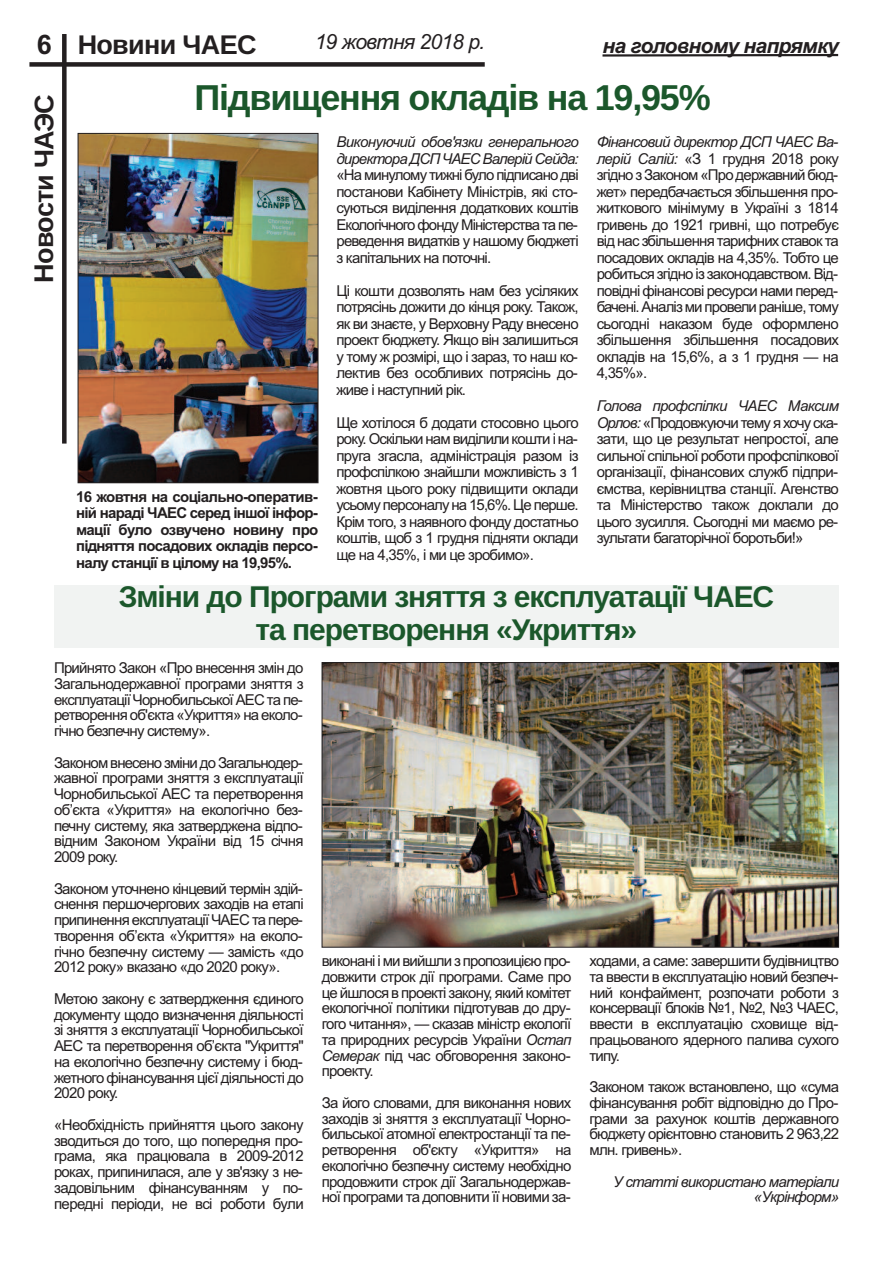
<style>
.page{position:relative;width:893px;height:1263px;background:#fff}
.page>*{position:absolute;margin:0;border:0;box-sizing:border-box;transform-origin:0 0}
.t1{font:700 36px "Arimo";letter-spacing:-.035em;color:#1b572b}
.t2{font:700 30px/32.7px "Arimo";letter-spacing:-.035em;color:#1b572b;text-align:center}
.t3{font:700 27px "Arimo";letter-spacing:-.03em;color:#231f20}
.t4{font:italic 700 21px "Arial";letter-spacing:-.035em;color:#231f20}
.t5{font:italic 21px "Arial";letter-spacing:-.035em;color:#231f20}
.t6{font:15px/15.8px "Arial";letter-spacing:-.05em;color:#231f20;text-align:justify}
.t7{font:700 15px/16.5px "Arial";letter-spacing:-.05em;color:#231f20;text-align:justify}
.t8{font:italic 15px/16.5px "Arial";letter-spacing:-.05em;color:#231f20}
.s1{font-family:"Arial"}
.s2{font-style:italic}
</style>
<div class="page">
<div style="left:62px;top:34px;width:5px;height:410px;background:#231f20"></div>
<div style="left:29px;top:62px;width:456px;height:5px;background:#231f20"></div>
<hr style="left:602px;top:54px;width:236px;height:3px;background:#231f20">
<img style="left:80px;top:135px;width:236px;height:346px">
<div style="left:78px;top:133px;width:240px;height:350px;border:1px solid #231f20"></div>
<div style="left:54px;top:585px;width:785px;height:63px;background:#f1f3f2"></div>
<img style="left:324px;top:664px;width:513px;height:281px">
<div style="left:322px;top:662px;width:517px;height:285px;border:1px solid #231f20"></div>
<h3 class="t3" style="left:37px;top:29px;width:221px"><span class="s1">6</span> Новини ЧАЕС</h3>
<h3 class="t5" style="left:315px;top:30px;width:172px">19 жовтня 2018 р.</h3>
<h3 class="t4" style="left:602px;top:33px;width:238px">на головному напрямку</h3>
<h3 class="t3" style="left:28px;top:283px;width:190px;rotate:-90deg">Новости ЧАЭС</h3>
<h1 class="t1" style="left:195px;top:77px;width:518px">Підвищення окладів на 19,95%</h1>
<p class="t8" style="left:336px;top:134px;width:244px">Виконуючий обов'язки генерального директора ДСП ЧАЕС Валерій Сейда:</p>
<p class="t6" style="left:336px;top:167px;width:244px;line-height:16.5px">«На минулому тижні було підписано дві постанови Кабінету Міністрів, які сто&shy;суються виділення додаткових коштів Екологічного фонду Міністерства та пе&shy;реведення видатків у нашому бюджеті з капітальних на поточні.</p>
<p class="t6" style="left:336px;top:282px;width:244px;line-height:16.5px">Ці кошти дозволять нам без усіляких потрясінь дожити до кінця року. Також, як ви знаєте, у Верховну Раду внесено проект бюджету. Якщо він залишиться у тому ж розмірі, що і зараз, то наш ко&shy;лектив без особливих потрясінь до&shy;живе і наступний рік.</p>
<p class="t6" style="left:336px;top:414px;width:244px;line-height:16.5px">Ще хотілося б додати стосовно цього року. Оскільки нам виділили кошти і на&shy;пруга згасла, адміністрація разом із профспілкою знайшли можливість з 1 жовтня цього року підвищити оклади усьому персоналу на 15,6%. Це перше.<br>Крім того, з наявного фонду достатньо коштів, щоб з 1 грудня підняти оклади ще на 4,35%, і ми це зробимо».</p>
<p class="t6" style="left:597px;top:134px;width:244px;line-height:16.5px"><span class="s2">Фінансовий директор ДСП ЧАЕС Ва&shy;лерій Салій:</span> «З 1 грудня 2018 року згідно з Законом «Про державний бюд&shy;жет» передбачається збільшення про&shy;житкового мінімуму в Україні з 1814 гривень до 1921 гривні, що потребує від нас збільшення тарифних ставок та посадових окладів на 4,35%. Тобто це робиться згідно із законодавством. Від&shy;повідні фінансові ресурси нами перед&shy;бачені. Аналіз ми провели раніше, тому сьогодні наказом буде оформлено збільшення збільшення посадових окладів на 15,6%, а з 1 грудня — на 4,35%».</p>
<p class="t6" style="left:597px;top:398px;width:244px;line-height:16.5px"><span class="s2">Голова профспілки ЧАЕС Максим Орлов:</span> «Продовжуючи тему я хочу ска&shy;зати, що це результат непростої, але сильної спільної роботи профспілкової організації, фінансових служб підпри&shy;ємства, керівництва станції. Агенство та Міністерство також доклали до цього зусилля. Сьогодні ми маємо ре&shy;зультати багаторічної боротьби!»</p>
<p class="t7" style="left:76px;top:488px;width:244px">16 жовтня на соціально-оператив&shy;ній нараді ЧАЕС серед іншої інфор&shy;мації було озвучено новину про підняття посадових окладів персо&shy;налу станції в цілому на 19,95%.</p>
<h2 class="t2" style="left:119px;top:581px;width:657px">Зміни до Програми зняття з експлуатації ЧАЕС та перетворення «Укриття»</h2>
<p class="t6" style="left:54px;top:660px;width:251px">Прийнято Закон «Про внесення змін до Загальнодержавної програми зняття з експлуатації Чорнобильської АЕС та пе&shy;ретворення об'єкта «Укриття» на еколо&shy;гічно безпечну систему».</p>
<p class="t6" style="left:54px;top:754px;width:251px">Законом внесено зміни до Загальнодер&shy;жавної програми зняття з експлуатації Чорнобильської АЕС та перетворення об’єкта «Укриття» на екологічно без&shy;печну систему, яка затверджена відпо&shy;відним Законом України від 15 січня 2009 року.</p>
<p class="t6" style="left:54px;top:880px;width:251px">Законом уточнено кінцевий термін здій&shy;снення першочергових заходів на етапі припинення експлуатації ЧАЕС та пере&shy;творення об’єкта «Укриття» на еколо&shy;гічно безпечну систему — замість «до 2012 року» вказано «до 2020 року».</p>
<p class="t6" style="left:54px;top:991px;width:251px">Метою закону є затвердження єдиного документу щодо визначення діяльності зі зняття з експлуатації Чорнобильської АЕС та перетворення об’єкта "Укриття" на екологічно безпечну систему і бюд&shy;жетного фінансування цієї діяльності до 2020 року.</p>
<p class="t6" style="left:54px;top:1117px;width:251px">«Необхідність прийняття цього закону зводиться до того, що попередня про&shy;грама, яка працювала в 2009-2012 роках, припинилася, але у зв'язку з не&shy;задовільним фінансуванням у по&shy;передні періоди, не всі роботи були</p>
<p class="t6" style="left:589px;top:953px;width:251px">ходами, а саме: завершити будівництво та ввести в експлуатацію новий безпеч&shy;ний конфаймент, розпочати роботи з консервації блоків №1, №2, №3 ЧАЕС, ввести в експлуатацію сховище від&shy;працьованого ядерного палива сухого типу.</p>
<p class="t6" style="left:589px;top:1079px;width:251px">Законом також встановлено, що «сума фінансування робіт відповідно до Про&shy;грами за рахунок коштів державного бюджету орієнтовно становить 2 963,22 млн. гривень».</p>
<p class="t8" style="left:613px;top:1173px;width:227px;line-height:15.8px;text-align:right">У статті використано матеріали «Укрінформ»</p>
<p class="t6" style="left:322px;top:953px;width:251px">виконані і ми вийшли з пропозицією про&shy;довжити строк дії програми. Саме про це йшлося в проекті закону, який комітет екологічної політики підготував до дру&shy;гого читання», — сказав міністр екології та природних ресурсів України <span class="s2">Остап Семерак</span> під час обговорення законо&shy;проекту.</p>
<p class="t6" style="left:322px;top:1095px;width:251px">За його словами, для виконання нових заходів зі зняття з експлуатації Чорно&shy;бильської атомної електростанції та пе&shy;ретворення об'єкту «Укриття» на екологічно безпечну систему необхідно продовжити строк дії Загальнодержав&shy;ної програми та доповнити її новими за-</p>
</div>
